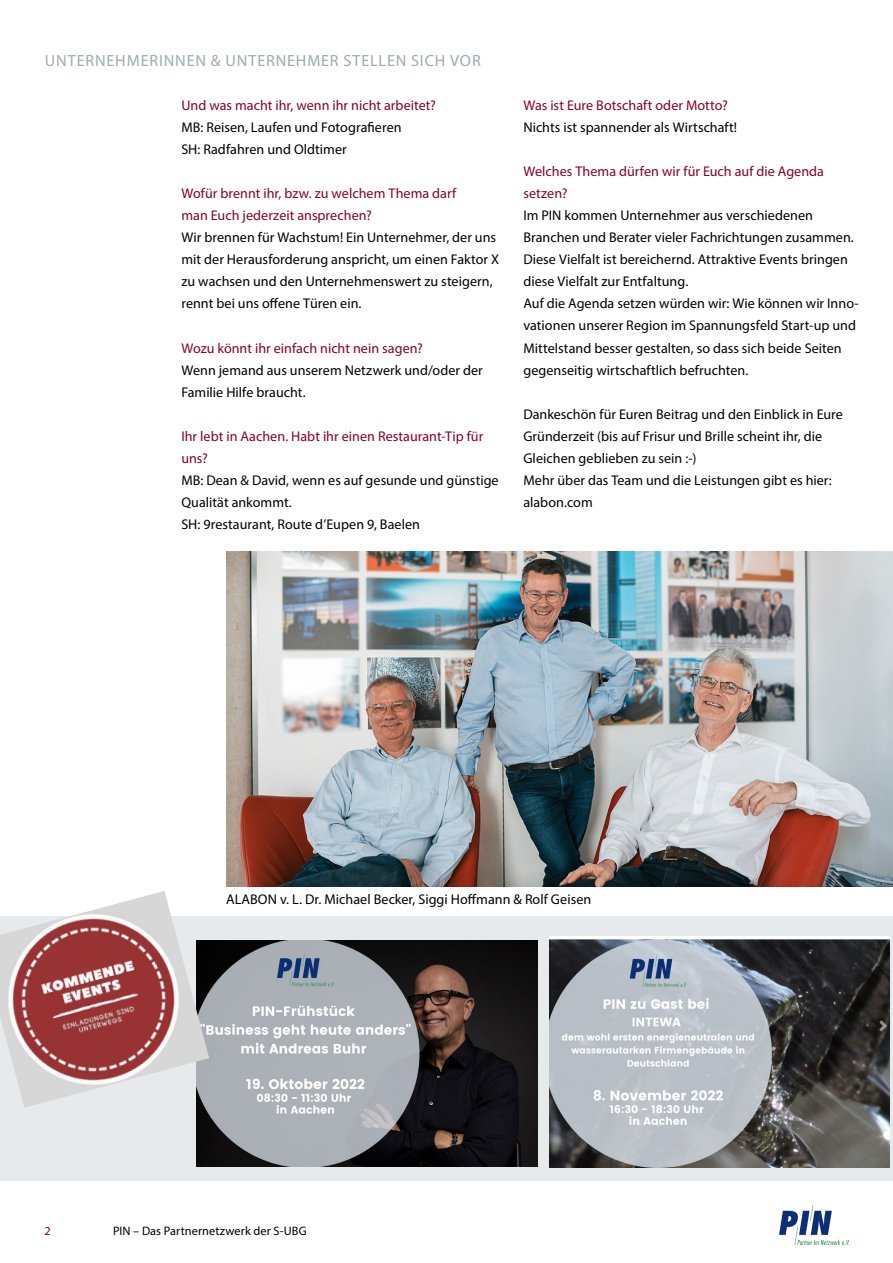
<style>
.page{position:relative;width:893px;height:1263px;background:#fff}
.page>*{position:absolute;margin:0;border:0;box-sizing:border-box;transform-origin:0 0}
.t1{font:16.2px "Myriad Pro";letter-spacing:.055em;color:#9faab2}
.t2{font:14.1px/22px "Myriad Pro";letter-spacing:.005em;color:#000}
.t3{font:14.1px/22px "Myriad Pro";color:#870126}
.t4{font:12.3px "Myriad Pro";letter-spacing:.01em;color:#000}
.t5{font:12.3px "Myriad Pro";color:#870126}
</style>
<div class="page">
<img style="left:780px;top:1205px;width:68px;height:40px">
<div style="left:0;top:916px;width:893px;height:264px;background:#e6eaec"></div>
<img style="left:226px;top:551px;width:667px;height:335px">
<img style="left:197px;top:941px;width:341px;height:225px">
<img style="left:549px;top:936px;width:341px;height:231px">
<img style="left:0;top:891px;width:209px;height:217px">
<p class="t1" style="left:45px;top:50px;width:437px">UNTERNEHMERINNEN &amp; UNTERNEHMER STELLEN SICH VOR</p>
<p class="t3" style="left:181px;top:94px;width:256px">Und was macht ihr, wenn ihr nicht arbeitet?</p>
<p class="t2" style="left:181px;top:116px;width:222px">MB: Reisen, Laufen und Fotografieren</p>
<p class="t2" style="left:181px;top:138px;width:167px">SH: Radfahren und Oldtimer</p>
<p class="t3" style="left:181px;top:182px;width:276px">Wofür brennt ihr, bzw. zu welchem Thema darf</p>
<p class="t3" style="left:181px;top:204px;width:192px">man Euch jederzeit ansprechen?</p>
<p class="t2" style="left:181px;top:226px;width:319px">Wir brennen für Wachstum! Ein Unternehmer, der uns mit der Herausforderung anspricht, um einen Faktor X zu wachsen und den Unternehmenswert zu steigern, rennt bei uns offene Türen ein.</p>
<p class="t3" style="left:181px;top:337px;width:243px">Wozu könnt ihr einfach nicht nein sagen?</p>
<p class="t2" style="left:181px;top:359px;width:303px">Wenn jemand aus unserem Netzwerk und/oder der<br>Familie Hilfe braucht.</p>
<p class="t3" style="left:181px;top:425px;width:303px">Ihr lebt in Aachen. Habt ihr einen Restaurant-Tip für uns?</p>
<p class="t2" style="left:181px;top:469px;width:319px">MB: Dean &amp; David, wenn es auf gesunde und günstige<br>Qualität ankommt.</p>
<p class="t2" style="left:181px;top:513px;width:240px">SH: 9restaurant, Route d’Eupen 9, Baelen</p>
<p class="t3" style="left:523px;top:94px;width:206px">Was ist Eure Botschaft oder Motto?</p>
<p class="t2" style="left:523px;top:116px;width:215px">Nichts ist spannender als Wirtschaft!</p>
<p class="t3" style="left:523px;top:160px;width:302px">Welches Thema dürfen wir für Euch auf die Agenda setzen?</p>
<p class="t2" style="left:523px;top:204px;width:332px">Im PIN kommen Unternehmer aus verschiedenen Branchen und Berater vieler Fachrichtungen zusammen.<br>Diese Vielfalt ist bereichernd. Attraktive Events bringen diese Vielfalt zur Entfaltung.</p>
<p class="t2" style="left:523px;top:292px;width:337px">Auf die Agenda setzen würden wir: Wie können wir Inno&shy;vationen unserer Region im Spannungsfeld Start-up und Mittelstand besser gestalten, so dass sich beide Seiten gegenseitig wirtschaftlich befruchten.</p>
<p class="t2" style="left:523px;top:403px;width:321px">Dankeschön für Euren Beitrag und den Einblick in Eure<br>Gründerzeit (bis auf Frisur und Brille scheint ihr, die<br>Gleichen geblieben zu sein :-)</p>
<p class="t2" style="left:523px;top:469px;width:310px">Mehr über das Team und die Leistungen gibt es hier: alabon.com</p>
<p class="t2" style="left:226px;top:888px;width:367px">ALABON v. L. Dr. Michael Becker, Siggi Hoffmann &amp; Rolf Geisen</p>
<p class="t5" style="left:45px;top:1223px;width:8px">2</p>
<p class="t4" style="left:113px;top:1223px;width:195px">PIN – Das Partnernetzwerk der S-UBG</p>
</div>
